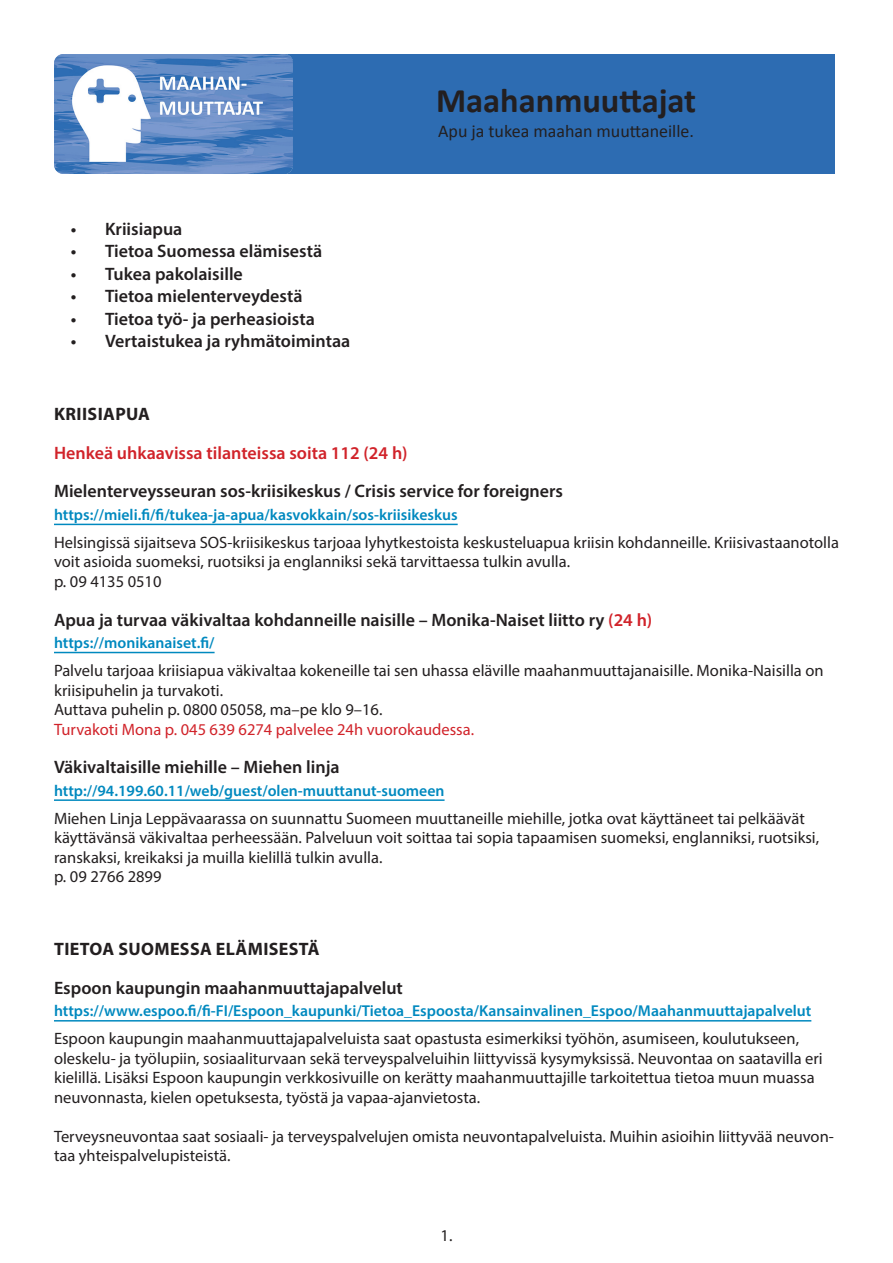
<style>
.page{position:relative;width:893px;height:1263px;background:#fff}
.page>*{position:absolute;margin:0;border:0;box-sizing:border-box;transform-origin:0 0}
.iso_otsikko{font:700 34.5px "Calibri";color:#231f20}
.väliotsikko{font:600 18px "Myriad Pro";color:#231f20}
.väliotsikko-2{font:600 18px "Myriad Pro";color:#d1232a}
.otsikko{font:700 18px "Myriad Pro";letter-spacing:.02em;color:#231f20}
.ison_aliotsikko{font:18px "Calibri";color:#231f20}
.leipis{font:16.5px/19.5px "Myriad Pro";color:#231f20}
.leipis-2{font:16.5px "Myriad Pro";color:#d1232a}
.linkit{font:600 15.75px "Myriad Pro";color:#0089bf}
.s1{color:#d1232a}
</style>
<div class="page">
<div style="left:213px;top:54px;width:621px;height:119px;background:#2d6cb2"></div>
<img style="left:54px;top:54px;width:238px;height:119px">
<hr style="left:54px;top:524px;width:404px;height:1px;background:#0089bf">
<hr style="left:54px;top:652px;width:161px;height:1px;background:#0089bf">
<hr style="left:54px;top:799px;width:391px;height:2px;background:#0089bf">
<hr style="left:54px;top:1020px;width:757px;height:1px;background:#0089bf">
<p class="väliotsikko" style="left:71px;top:217px;width:113px">• Kriisiapua</p>
<p class="väliotsikko" style="left:71px;top:240px;width:253px">• Tietoa Suomessa elämisestä</p>
<p class="väliotsikko" style="left:71px;top:262px;width:173px">• Tukea pakolaisille</p>
<p class="väliotsikko" style="left:71px;top:285px;width:233px">• Tietoa mielenterveydestä</p>
<p class="väliotsikko" style="left:71px;top:307px;width:245px">• Tietoa työ- ja perheasioista</p>
<p class="väliotsikko" style="left:71px;top:330px;width:281px">• Vertaistukea ja ryhmätoimintaa</p>
<p class="iso_otsikko" style="left:436px;top:76px;width:262px">Maahanmuuttajat</p>
<p class="ison_aliotsikko" style="left:438px;top:119px;width:257px">Apu ja tukea maahan muuttaneille.</p>
<p class="otsikko" style="left:54px;top:402px;width:97px">KRIISIAPUA</p>
<p class="väliotsikko-2" style="left:54px;top:441px;width:355px">Henkeä uhkaavissa tilanteissa soita 112 (24 h)</p>
<p class="väliotsikko" style="left:54px;top:480px;width:511px">Mielenterveysseuran sos-kriisikeskus / Crisis service for foreigners</p>
<p class="linkit" style="left:54px;top:505px;width:405px">https://mieli.fi/fi/tukea-ja-apua/kasvokkain/sos-kriisikeskus</p>
<p class="leipis" style="left:54px;top:532px;width:786px">Helsingissä sijaitseva SOS-kriisikeskus tarjoaa lyhytkestoista keskusteluapua kriisin kohdanneille. Kriisivastaanotolla voit asioida suomeksi, ruotsiksi ja englanniksi sekä tarvittaessa tulkin avulla.</p>
<p class="leipis" style="left:54px;top:571px;width:109px">p. 09 4135 0510</p>
<p class="väliotsikko" style="left:54px;top:608px;width:600px">Apua ja turvaa väkivaltaa kohdanneille naisille – Monika-Naiset liitto ry <span class="s1">(24 h)</span></p>
<p class="linkit" style="left:54px;top:633px;width:162px">https://monikanaiset.fi/</p>
<p class="leipis" style="left:54px;top:660px;width:771px">Palvelu tarjoaa kriisiapua väkivaltaa kokeneille tai sen uhassa eläville maahanmuuttajanaisille. Monika-Naisilla on kriisipuhelin ja turvakoti.</p>
<p class="leipis" style="left:54px;top:699px;width:330px">Auttava puhelin p. 0800 05058, ma–pe klo 9–16.</p>
<p class="leipis-2" style="left:54px;top:719px;width:422px">Turvakoti Mona p. 045 639 6274 palvelee 24h vuorokaudessa.</p>
<p class="väliotsikko" style="left:54px;top:756px;width:287px">Väkivaltaisille miehille – Miehen linja</p>
<p class="linkit" style="left:54px;top:780px;width:392px">http://94.199.60.11/web/guest/olen-muuttanut-suomeen</p>
<p class="leipis" style="left:54px;top:808px;width:767px">Miehen Linja Leppävaarassa on suunnattu Suomeen muuttaneille miehille, jotka ovat käyttäneet tai pelkäävät käyttävänsä väkivaltaa perheessään. Palveluun voit soittaa tai sopia tapaamisen suomeksi, englanniksi, ruotsiksi, ranskaksi, kreikaksi ja muilla kielillä tulkin avulla.</p>
<p class="leipis" style="left:54px;top:867px;width:109px">p. 09 2766 2899</p>
<p class="otsikko" style="left:54px;top:937px;width:267px">TIETOA SUOMESSA ELÄMISESTÄ</p>
<p class="väliotsikko" style="left:54px;top:976px;width:350px">Espoon kaupungin maahanmuuttajapalvelut</p>
<p class="linkit" style="left:54px;top:1001px;width:759px">https://www.espoo.fi/fi-FI/Espoon_kaupunki/Tietoa_Espoosta/Kansainvalinen_Espoo/Maahanmuuttajapalvelut</p>
<p class="leipis" style="left:54px;top:1029px;width:770px">Espoon kaupungin maahanmuuttajapalveluista saat opastusta esimerkiksi työhön, asumiseen, koulutukseen, oleskelu- ja työlupiin, sosiaaliturvaan sekä terveyspalveluihin liittyvissä kysymyksissä. Neuvontaa on saatavilla eri kielillä. Lisäksi Espoon kaupungin verkkosivuille on kerätty maahanmuuttajille tarkoitettua tietoa muun muassa neuvonnasta, kielen opetuksesta, työstä ja vapaa-ajanvietosta.</p>
<p class="leipis" style="left:54px;top:1126px;width:781px">Terveysneuvontaa saat sosiaali- ja terveyspalvelujen omista neuvontapalveluista. Muihin asioihin liittyvää neuvon&shy;taa yhteispalvelupisteistä.</p>
<p class="leipis" style="left:441px;top:1226px;width:13px">1.</p>
</div>
